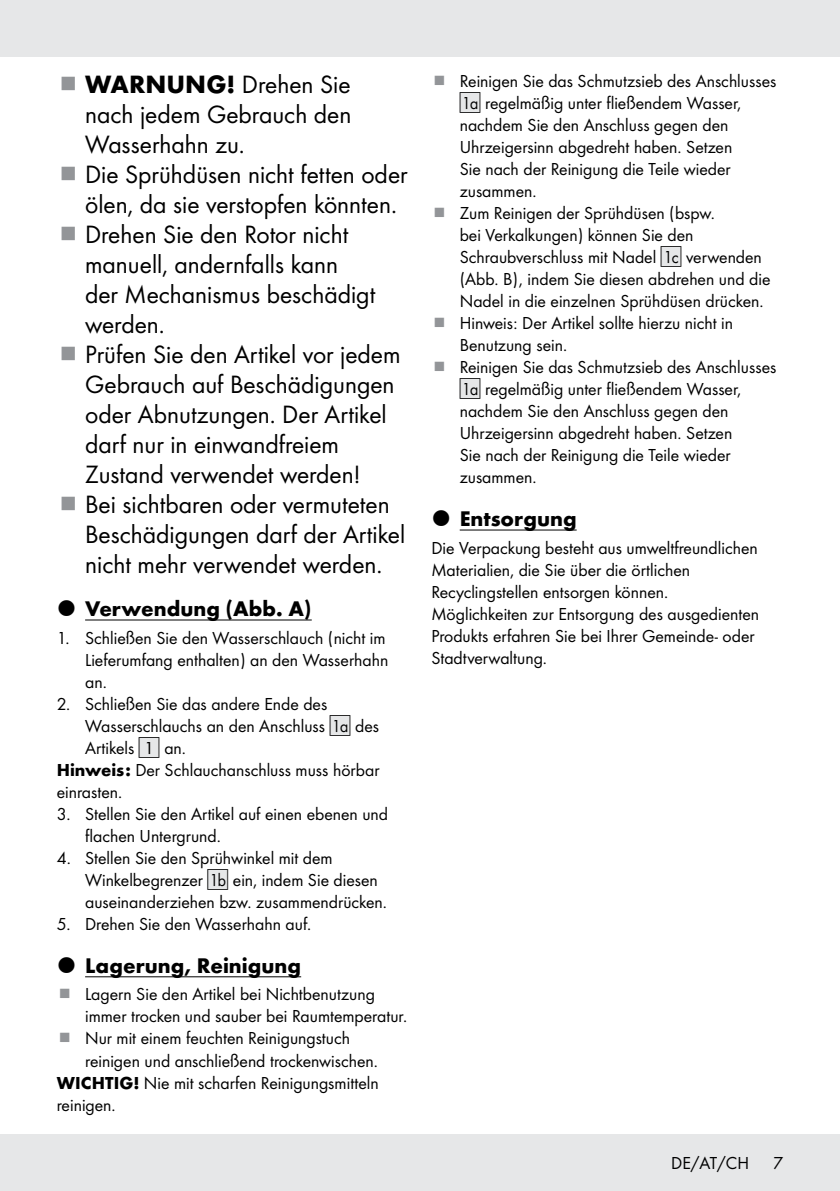
<style>
.page{position:relative;width:840px;height:1191px;background:#fff}
.page>*{position:absolute;margin:0;border:0;box-sizing:border-box;transform-origin:0 0}
.t1{font:26px/30px "Futura Boo";color:#000}
.t2{font:700 22px "Futura";color:#000}
.t3{font:18px/22px "Futura Boo";color:#000}
.s1{font-family:"Futura";font-weight:700}
.s2{font-family:"IMP Lidl Num Box";font-size:15.8px;color:#e6e7e8}
.s3{font-family:"IMP Lidl Num Box";font-size:15.8px}
</style>
<div class="page">
<div style="left:0;top:1134px;width:839px;height:57px;background:#e6e7e8"></div>
<div style="left:0;top:0;width:839px;height:57px;background:#e6e7e8"></div>
<hr style="left:85px;top:619px;width:226px;height:1px;background:#000">
<hr style="left:85px;top:976px;width:216px;height:1px;background:#000">
<hr style="left:459px;top:529px;width:117px;height:1px;background:#000">
<p class="t1" style="left:85px;top:68px;width:324px"><span class="s1">WARNUNG!</span> Drehen Sie<br>nach jedem Gebrauch den<br>Wasserhahn zu.<br>Die Sprühdüsen nicht fetten oder ölen, da sie verstopfen könnten.<br>Drehen Sie den Rotor nicht manuell, andernfalls kann<br>der Mechanismus beschädigt werden.<br>Prüfen Sie den Artikel vor jedem<br>Gebrauch auf Beschädigungen oder Abnutzungen. Der Artikel darf nur in einwandfreiem<br>Zustand verwendet werden!<br>Bei sichtbaren oder vermuteten<br>Beschädigungen darf der Artikel nicht mehr verwendet werden.</p>
<p class="t2" style="left:85px;top:592px;width:228px">Verwendung (Abb. A)</p>
<p class="t3" style="left:85px;top:625px;width:304px;text-indent:-28px">1. Schließen Sie den Wasserschlauch (nicht im<br>Lieferumfang enthalten) an den Wasserhahn an.</p>
<p class="t3" style="left:57px;top:691px;width:272px">2. Schließen Sie das andere Ende des</p>
<p class="t3" style="left:85px;top:713px;width:295px">Wasserschlauchs an den Anschluss <span class="s2">[</span><span class="s3">1A]</span> des</p>
<p class="t3" style="left:85px;top:735px;width:102px">Artikels <span class="s2">[</span><span class="s3">1]</span> an.</p>
<p class="t3" style="left:57px;top:757px;width:324px"><span class="s1">Hinweis:</span> Der Schlauchanschluss muss hörbar</p>
<p class="t3" style="left:57px;top:779px;width:67px">einrasten.</p>
<p class="t3" style="left:85px;top:801px;width:304px;text-indent:-28px">3. Stellen Sie den Artikel auf einen ebenen und flachen Untergrund.</p>
<p class="t3" style="left:85px;top:845px;width:303px;text-indent:-28px">4. Stellen Sie den Sprühwinkel mit dem<br>Winkelbegrenzer <span class="s2">[</span><span class="s3">1B]</span> ein, indem Sie diesen auseinanderziehen bzw. zusammendrücken.</p>
<p class="t3" style="left:57px;top:911px;width:256px">5. Drehen Sie den Wasserhahn auf.</p>
<p class="t2" style="left:85px;top:949px;width:217px">Lagerung, Reinigung</p>
<p class="t3" style="left:85px;top:982px;width:291px">Lagern Sie den Artikel bei Nichtbenutzung</p>
<p class="t3" style="left:85px;top:1004px;width:323px">immer trocken und sauber bei Raumtemperatur.</p>
<p class="t3" style="left:85px;top:1026px;width:266px">Nur mit einem feuchten Reinigungstuch</p>
<p class="t3" style="left:85px;top:1048px;width:294px">reinigen und anschließend trockenwischen.</p>
<p class="t3" style="left:57px;top:1070px;width:323px"><span class="s1">WICHTIG!</span> Nie mit scharfen Reinigungsmitteln</p>
<p class="t3" style="left:57px;top:1092px;width:60px">reinigen.</p>
<p class="t3" style="left:459px;top:69px;width:318px">Reinigen Sie das Schmutzsieb des Anschlusses <span class="s2">[</span><span class="s3">1A]</span> regelmäßig unter fließendem Wasser, nachdem Sie den Anschluss gegen den Uhrzeigersinn abgedreht haben. Setzen<br>Sie nach der Reinigung die Teile wieder zusammen.<br>Zum Reinigen der Sprühdüsen (bspw.<br>bei Verkalkungen) können Sie den Schraubverschluss mit Nadel <span class="s2">[</span><span class="s3">1C]</span> verwenden (Abb. B), indem Sie diesen abdrehen und die Nadel in die einzelnen Sprühdüsen drücken.<br>Hinweis: Der Artikel sollte hierzu nicht in Benutzung sein.<br>Reinigen Sie das Schmutzsieb des Anschlusses <span class="s2">[</span><span class="s3">1A]</span> regelmäßig unter fließendem Wasser, nachdem Sie den Anschluss gegen den Uhrzeigersinn abgedreht haben. Setzen<br>Sie nach der Reinigung die Teile wieder zusammen.</p>
<p class="t2" style="left:459px;top:502px;width:118px">Entsorgung</p>
<p class="t3" style="left:431px;top:536px;width:329px">Die Verpackung besteht aus umweltfreundlichen Materialien, die Sie über die örtlichen Recyclingstellen entsorgen können.<br>Möglichkeiten zur Entsorgung des ausgedienten Produkts erfahren Sie bei Ihrer Gemeinde- oder Stadtverwaltung.</p>
<p class="t3" style="left:671px;top:1151px;width:79px">DE/AT/CH</p>
<p class="t3" style="left:772px;top:1151px;width:11px">7</p>
</div>
